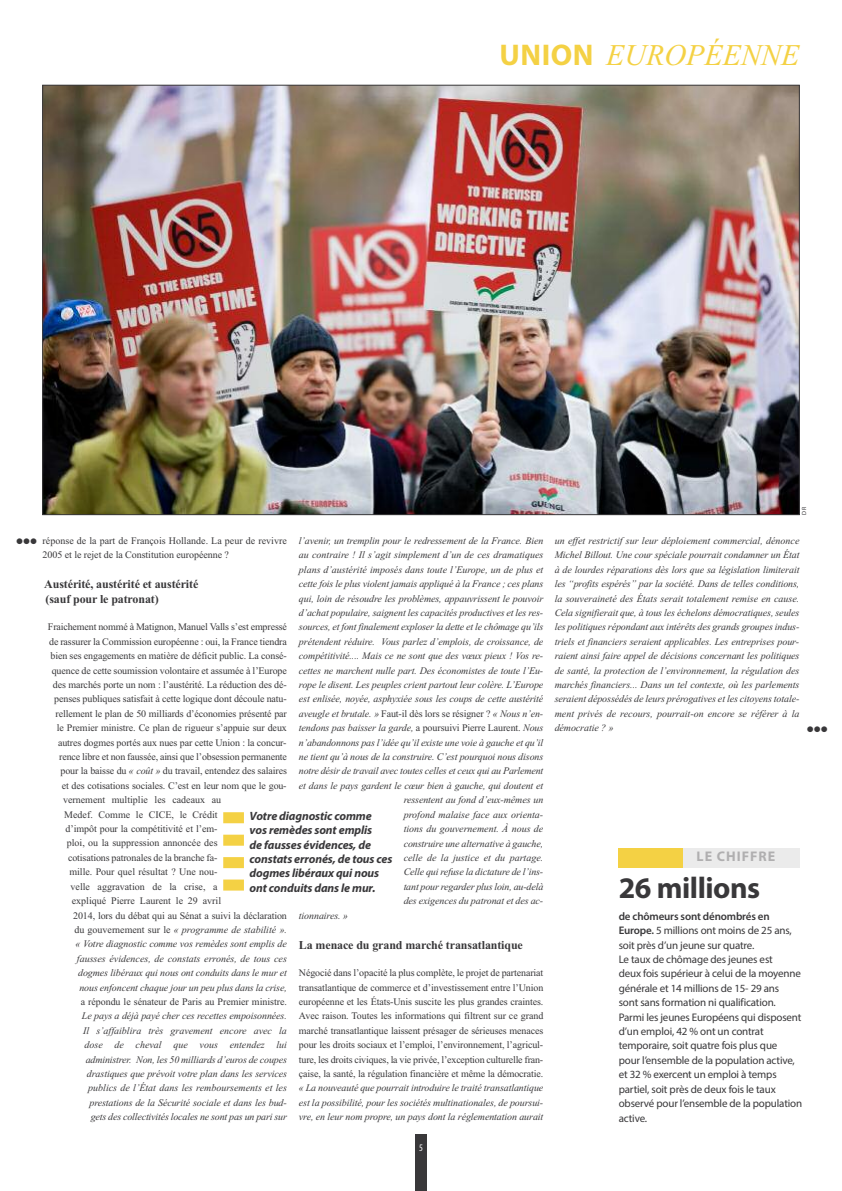
<style>
.page{position:relative;width:842px;height:1191px;background:#fff}
.page>*{position:absolute;margin:0;border:0;box-sizing:border-box;transform-origin:0 0}
.t1{font:italic 30px "Times New Roman";color:#f4d144}
.t2{font:700 30px "Myriad Pro";letter-spacing:-.015em;color:#39383a}
.t3{font:700 14px "Myriad Pro";letter-spacing:.07em;color:#b0afb0}
.t4{font:italic 700 12px/14.4px "Myriad Pro";letter-spacing:-.01em;color:#39383a}
.t5{font:700 12px/14.4px "Times New Roman";letter-spacing:-.01em;color:#39383a}
.t6{font:11px/14.4px "Myriad Pro";letter-spacing:-.015em;color:#39383a}
.t7{font:italic 10px/14.4px "Times New Roman";letter-spacing:-.01em;color:#39383a;text-align:justify}
.t8{font:10px/14.4px "Times New Roman";letter-spacing:-.01em;color:#39383a}
.t9{font:condensed 10px "Myriad Pro";color:#fff}
.t10{font:8px "Zapf Dingbats ITC";color:#39383a}
.t11{font:6px "Myriad Pro";color:#39383a}
.s1{font-family:"Myriad Pro";font-weight:700;font-style:normal}
.s2{font-style:italic}
.s3{font-style:normal}
.s4{font-weight:600}
</style>
<div class="page">
<div style="left:415px;top:1134px;width:12px;height:57px;background:#39383a"></div>
<div style="left:683px;top:848px;width:116px;height:19px;background:#ebebeb"></div>
<div style="left:619px;top:848px;width:64px;height:19px;background:#f4d144"></div>
<img style="left:45px;top:87px;width:752px;height:426px">
<svg style="left:223px;top:812px;width:21px;height:78px"></svg>
<h1 class="t1" style="left:499px;top:37px;width:302px"><span class="s1">UNION</span> EUROPÉENNE</h1>
<p class="t8" style="left:43px;top:533px;width:246px">réponse de la part de François Hollande. La peur de revivre<br>2005 et le rejet de la Constitution européenne ?</p>
<p class="t5" style="left:44px;top:577px;width:156px">Austérité, austérité et austérité (sauf pour le patronat)</p>
<p class="t8" style="left:48px;top:620px;width:240px">Fraichement nommé à Matignon, Manuel Valls s’est empressé</p>
<p class="t8" style="left:49px;top:634px;width:239px">de rassurer la Commission européenne : oui, la France tiendra</p>
<p class="t8" style="left:50px;top:648px;width:238px">bien ses engagements en matière de déficit public. La consé-</p>
<p class="t8" style="left:52px;top:663px;width:237px">quence de cette soumission volontaire et assumée à l’Europe</p>
<p class="t8" style="left:53px;top:677px;width:235px">des marchés porte un nom : l’austérité. La réduction des dé-</p>
<p class="t8" style="left:54px;top:692px;width:234px">penses publiques satisfait à cette logique dont découle natu-</p>
<p class="t8" style="left:55px;top:706px;width:233px">rellement le plan de 50 milliards d’économies présenté par</p>
<p class="t8" style="left:57px;top:720px;width:232px">le Premier ministre. Ce plan de rigueur s’appuie sur deux</p>
<p class="t8" style="left:58px;top:735px;width:230px">autres dogmes portés aux nues par cette Union : la concur-</p>
<p class="t8" style="left:59px;top:749px;width:229px">rence libre et non faussée, ainsi que l’obsession permanente</p>
<p class="t8" style="left:61px;top:764px;width:228px">pour la baisse du <span class="s2">« coût »</span> du travail, entendez des salaires</p>
<p class="t8" style="left:62px;top:778px;width:226px">et des cotisations sociales. C’est en leur nom que le gou-</p>
<p class="t8" style="left:63px;top:792px;width:160px">vernement multiplie les cadeaux au</p>
<p class="t8" style="left:64px;top:807px;width:155px">Medef. Comme le CICE, le Crédit</p>
<p class="t8" style="left:66px;top:821px;width:153px">d’impôt pour la compétitivité et l’em-</p>
<p class="t8" style="left:67px;top:836px;width:152px">ploi, ou la suppression annoncée des</p>
<p class="t8" style="left:68px;top:850px;width:151px">cotisations patronales de la branche fa-</p>
<p class="t8" style="left:69px;top:864px;width:150px">mille. Pour quel résultat ? Une nou-</p>
<p class="t8" style="left:71px;top:879px;width:148px">velle aggravation de la crise, a</p>
<p class="t8" style="left:72px;top:893px;width:151px">expliqué Pierre Laurent le 29 avril</p>
<p class="t8" style="left:73px;top:908px;width:215px">2014, lors du débat qui au Sénat a suivi la déclaration</p>
<p class="t7" style="left:74px;top:922px;width:214px"><span class="s3">du gouvernement sur le</span> « programme de stabilité ».</p>
<p class="t7" style="left:76px;top:936px;width:213px">« Votre diagnostic comme vos remèdes sont emplis de</p>
<p class="t7" style="left:77px;top:951px;width:212px">fausses évidences, de constats erronés, de tous ces</p>
<p class="t7" style="left:78px;top:965px;width:210px">dogmes libéraux qui nous ont conduits dans le mur et</p>
<p class="t7" style="left:79px;top:980px;width:209px">nous enfoncent chaque jour un peu plus dans la crise,</p>
<p class="t8" style="left:81px;top:994px;width:208px">a répondu le sénateur de Paris au Premier ministre.</p>
<p class="t7" style="left:82px;top:1008px;width:206px;text-align:right">Le pays a déjà payé cher ces recettes empoisonnées.<br>Il s’affaiblira très gravement encore avec la dose de cheval que vous entendez lui administrer. Non, les 50 milliards d’euros de coupes drastiques que prévoit votre plan dans les services publics de l’État dans les remboursements et les prestations de la Sécurité sociale et dans les bud&shy;gets des collectivités locales ne sont pas un pari sur</p>
<p class="t7" style="left:299px;top:533px;width:246px">l’avenir, un tremplin pour le redressement de la France. Bien</p>
<p class="t7" style="left:299px;top:548px;width:246px">au contraire ! Il s’agit simplement d’un de ces dramatiques</p>
<p class="t7" style="left:299px;top:562px;width:246px">plans d’austérité imposés dans toute l’Europe, un de plus et</p>
<p class="t7" style="left:299px;top:576px;width:246px">cette fois le plus violent jamais appliqué à la France ; ces plans</p>
<p class="t7" style="left:299px;top:591px;width:246px">qui, loin de résoudre les problèmes, appauvrissent le pouvoir</p>
<p class="t7" style="left:299px;top:605px;width:246px">d’achat populaire, saignent les capacités productives et les res-</p>
<p class="t7" style="left:299px;top:620px;width:246px">sources, et font finalement exploser la dette et le chômage qu’ils</p>
<p class="t7" style="left:299px;top:634px;width:246px">prétendent réduire. Vous parlez d’emplois, de croissance, de</p>
<p class="t7" style="left:299px;top:648px;width:246px">compétitivité.... Mais ce ne sont que des vœux pieux ! Vos re-</p>
<p class="t7" style="left:299px;top:663px;width:246px">cettes ne marchent nulle part. Des économistes de toute l’Eu-</p>
<p class="t7" style="left:299px;top:677px;width:246px">rope le disent. Les peuples crient partout leur colère. L’Europe</p>
<p class="t7" style="left:299px;top:692px;width:246px">est enlisée, noyée, asphyxiée sous les coups de cette austérité</p>
<p class="t7" style="left:299px;top:706px;width:246px">aveugle et brutale. » <span class="s3">Faut-il dès lors se résigner ?</span> « Nous n’en-</p>
<p class="t7" style="left:299px;top:720px;width:246px">tendons pas baisser la garde, <span class="s3">a poursuivi Pierre Laurent.</span> Nous</p>
<p class="t7" style="left:299px;top:735px;width:246px">n’abandonnons pas l’idée qu’il existe une voie à gauche et qu’il</p>
<p class="t7" style="left:299px;top:749px;width:246px">ne tient qu’à nous de la construire. C’est pourquoi nous disons</p>
<p class="t7" style="left:299px;top:764px;width:246px">notre désir de travail avec toutes celles et ceux qui au Parlement</p>
<p class="t7" style="left:299px;top:778px;width:246px">et dans le pays gardent le cœur bien à gauche, qui doutent et</p>
<p class="t7" style="left:404px;top:792px;width:141px">ressentent au fond d’eux-mêmes un</p>
<p class="t7" style="left:404px;top:807px;width:141px">profond malaise face aux orienta-</p>
<p class="t7" style="left:404px;top:821px;width:141px">tions du gouvernement. À nous de</p>
<p class="t7" style="left:404px;top:836px;width:141px">construire une alternative à gauche,</p>
<p class="t7" style="left:404px;top:850px;width:141px">celle de la justice et du partage.</p>
<p class="t7" style="left:404px;top:864px;width:141px">Celle qui refuse la dictature de l’ins-</p>
<p class="t7" style="left:404px;top:879px;width:141px">tant pour regarder plus loin, au-delà</p>
<p class="t7" style="left:404px;top:893px;width:141px">des exigences du patronat et des ac-</p>
<p class="t7" style="left:299px;top:908px;width:50px">tionnaires. »</p>
<p class="t5" style="left:299px;top:937px;width:225px">La menace du grand marché transatlantique</p>
<p class="t8" style="left:299px;top:965px;width:246px;text-align:justify">Négocié dans l’opacité la plus complète, le projet de partenariat transatlantique de commerce et d’investissement entre l’Union européenne et les États-Unis suscite les plus grandes craintes.<br>Avec raison. Toutes les informations qui filtrent sur ce grand marché transatlantique laissent présager de sérieuses menaces pour les droits sociaux et l’emploi, l’environnement, l’agricul&shy;ture, les droits civiques, la vie privée, l’exception culturelle fran&shy;çaise, la santé, la régulation financière et même la démocratie.</p>
<p class="t7" style="left:299px;top:1080px;width:246px">« La nouveauté que pourrait introduire le traité transatlantique est la possibilité, pour les sociétés multinationales, de poursui&shy;vre, en leur nom propre, un pays dont la réglementation aurait</p>
<p class="t9" style="left:419px;top:1144px;width:5px">5</p>
<p class="t10" style="left:16px;top:537px;width:22px">●●●</p>
<p class="t4" style="left:250px;top:809px;width:144px">Votre diagnostic comme<br>vos remèdes sont emplis<br>de fausses évidences, de constats erronés, de tous ces dogmes libéraux qui nous ont conduits dans le mur.</p>
<p class="t11" style="left:802px;top:515px;width:9px;rotate:-90deg">DR</p>
<p class="t7" style="left:555px;top:533px;width:246px">un effet restrictif sur leur déploiement commercial, dénonce Michel Billout. Une cour spéciale pourrait condamner un État à de lourdes réparations dès lors que sa législation limiterait les “profits espérés” par la société. Dans de telles conditions, la souveraineté des États serait totalement remise en cause.<br>Cela signifierait que, à tous les échelons démocratiques, seules les politiques répondant aux intérêts des grands groupes indus&shy;triels et financiers seraient applicables. Les entreprises pour&shy;raient ainsi faire appel de décisions concernant les politiques de santé, la protection de l’environnement, la régulation des marchés financiers... Dans un tel contexte, où les parlements seraient dépossédés de leurs prérogatives et les citoyens totale&shy;ment privés de recours, pourrait-on encore se référer à la démocratie ? »</p>
<p class="t10" style="left:807px;top:725px;width:22px">●●●</p>
<h2 class="t3" style="left:697px;top:851px;width:80px">LE CHIFFRE</h2>
<h1 class="t2" style="left:619px;top:876px;width:143px">26 millions</h1>
<p class="t6" style="left:619px;top:909px;width:185px"><span class="s4">de chômeurs sont dénombrés en Europe.</span> 5 millions ont moins de 25 ans, soit près d’un jeune sur quatre.<br>Le taux de chômage des jeunes est<br>deux fois supérieur à celui de la moyenne générale et 14 millions de 15- 29 ans<br>sont sans formation ni qualification.<br>Parmi les jeunes Européens qui disposent d’un emploi, 42 % ont un contrat temporaire, soit quatre fois plus que<br>pour l’ensemble de la population active, et 32 % exercent un emploi à temps partiel, soit près de deux fois le taux observé pour l’ensemble de la population active.</p>
</div>
